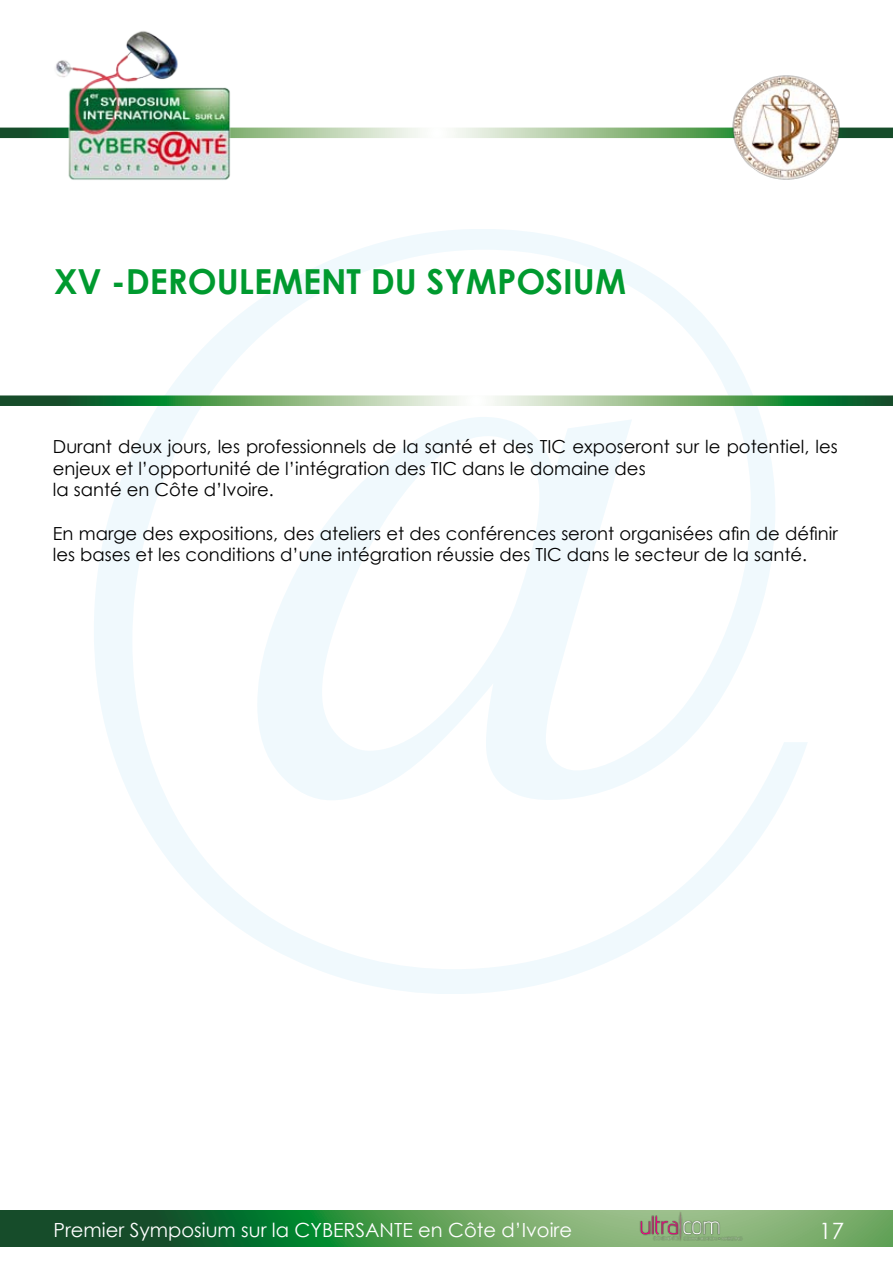
<style>
.page{position:relative;width:893px;height:1263px;background:#fff}
.page>*{position:absolute;margin:0;border:0;box-sizing:border-box;transform-origin:0 0}
.t1{font:840.75px "Times New Roman";color:#009ee0}
.t2{font:700 34.5px "Century Gothic";color:#009a2f}
.t3{font:22.5px "Century Gothic";color:#fff}
.t4{font:19.5px "Century Gothic";color:#fff}
.t5{font:18px/21.6px "Century Gothic";color:#000}
</style>
<div class="page">
<svg style="left:0;top:1210px;width:893px;height:37px;background:#45884c"></svg>
<img style="left:629px;top:1210px;width:122px;height:37px">
<svg style="left:0;top:128px;width:893px;height:10px;background:#a4c29e"></svg>
<svg style="left:0;top:395px;width:893px;height:11px;background:#75aa7a"></svg>
<img style="left:712px;top:75px;width:147px;height:105px">
<img style="left:23px;top:31px;width:238px;height:149px">
<h1 class="t1" style="left:54px;top:-34px;width:776px">@</h1>
<h2 class="t2" style="left:54px;top:255px;width:117px">xv -DEROULE</h2>
<h2 class="t2" style="left:272px;top:255px;width:51px">MENT</h2>
<h2 class="t2" style="left:371px;top:255px;width:257px">DU SYMPOSIUM</h2>
<p class="t5" style="left:53px;top:436px;width:786px">Durant deux jours, les professionnels de la santé et des TIC exposeront sur le potentiel, les enjeux et l’opportunité de l’intégration des TIC dans le domaine des<br>la santé en Côte d’Ivoire.</p>
<p class="t5" style="left:53px;top:522px;width:786px">En marge des expositions, des ateliers et des conférences seront organisées afin de définir les bases et les conditions d’une intégration réussie des TIC dans le secteur de la santé.</p>
<p class="t4" style="left:54px;top:1216px;width:520px">Premier Symposium sur la CYBERSANTE en Côte d’Ivoire</p>
<p class="t3" style="left:819px;top:1215px;width:26px">17</p>
</div>
